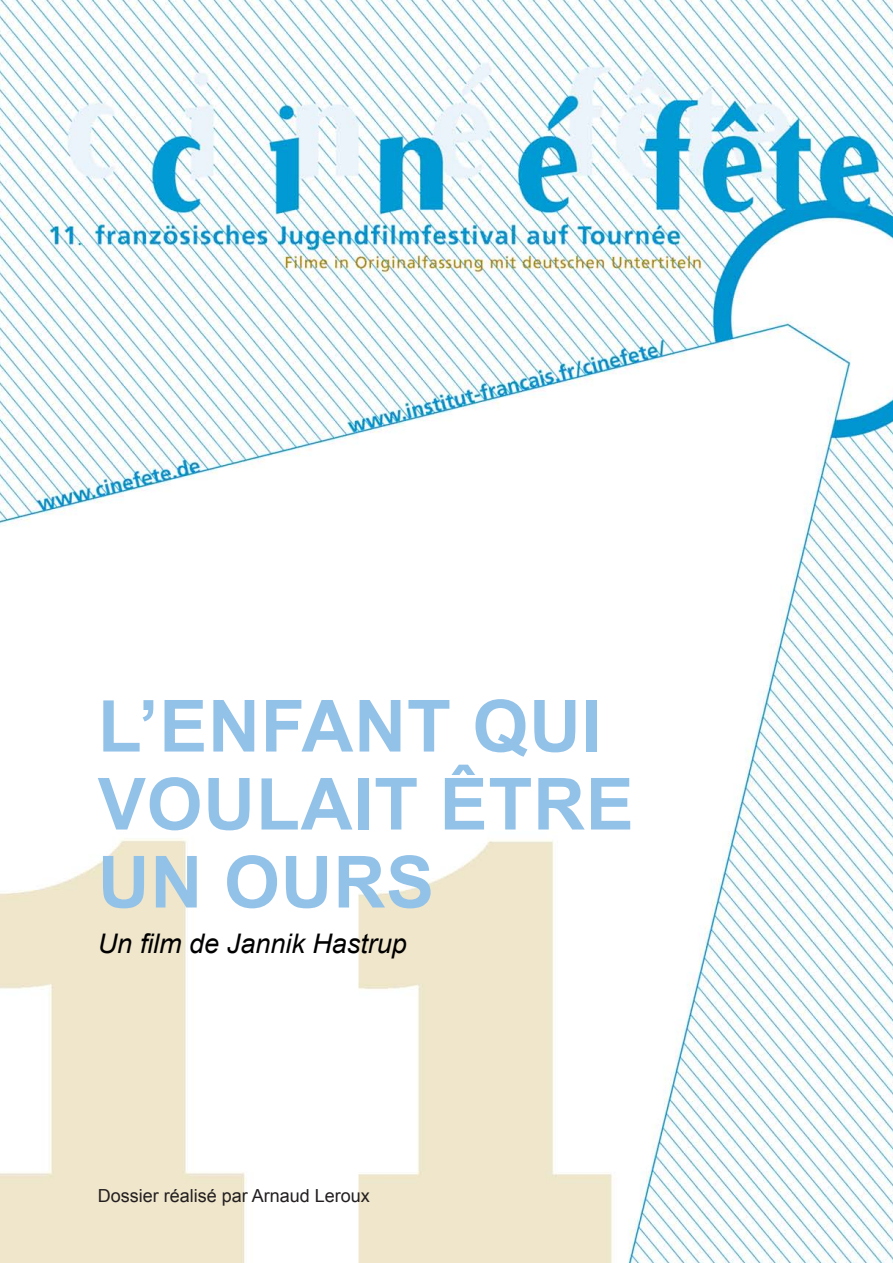
<style>
.page{position:relative;width:893px;height:1263px;background:#fff}
.page>*{position:absolute;margin:0;border:0;box-sizing:border-box;transform-origin:0 0}
.t1{font:700 72px/78px "Arial";letter-spacing:.01em;color:#93c2e8}
.t2{font:italic 27px "Arial";color:#000}
.t3{font:18px "Arial";color:#231f20}
</style>
<div class="page">
<img style="left:0;top:0;width:893px;height:1263px">
<h1 class="t1" style="left:98px;top:690px;width:537px">L’ENFANT QUI<br>VOULAIT ÊTRE<br>UN OURS</h1>
<h2 class="t2" style="left:98px;top:925px;width:311px">Un film de Jannik Hastrup</h2>
<p class="t3" style="left:98px;top:1184px;width:274px">Dossier réalisé par Arnaud Leroux</p>
</div>
